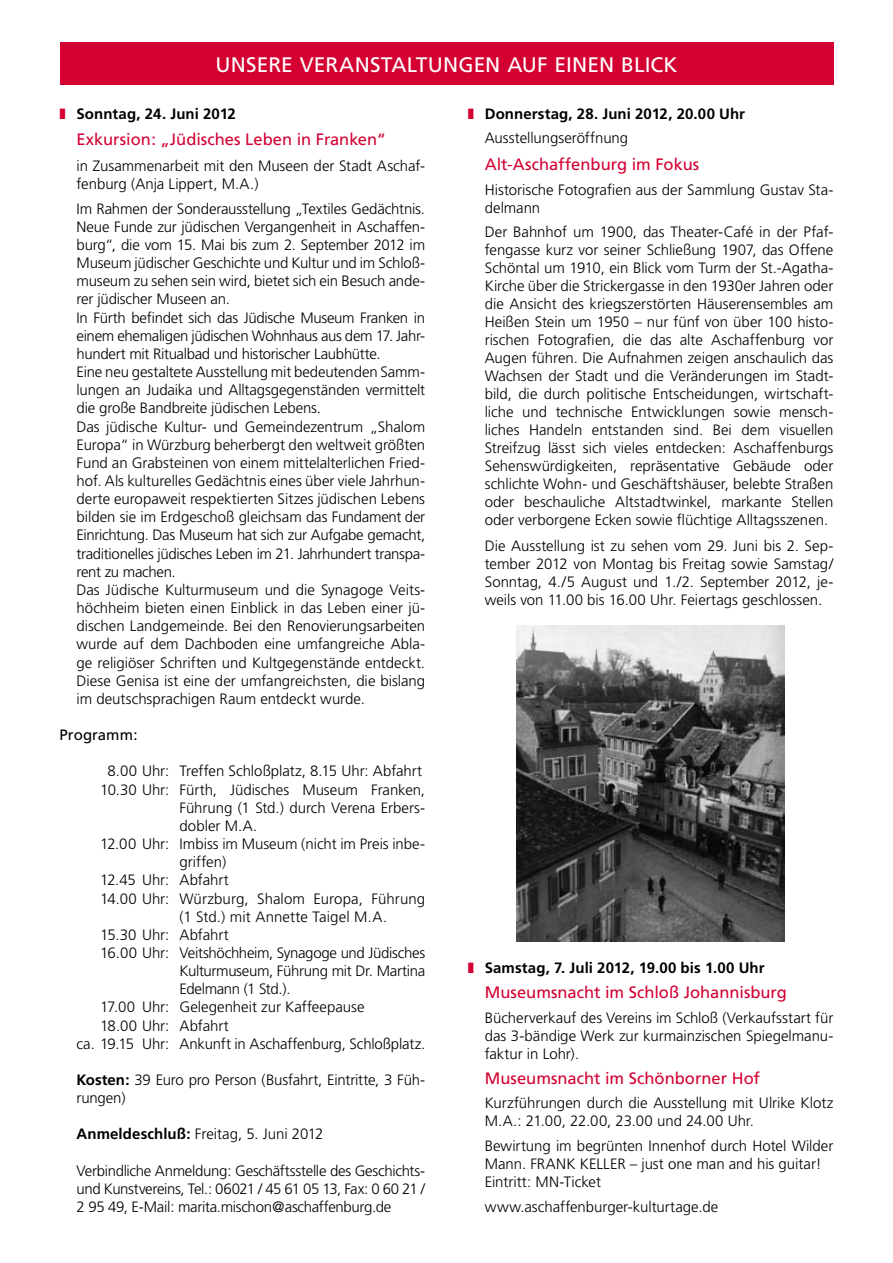
<style>
.page{position:relative;width:893px;height:1263px;background:#fff}
.page>*{position:absolute;margin:0;border:0;box-sizing:border-box;transform-origin:0 0}
.t1{font:21px "Frutiger";letter-spacing:.01em;color:#fff}
.t2{font:16.5px "Frutiger";color:#d40032}
.t3{font:300 15px/18.1px "Frutiger";letter-spacing:-.005em;color:#000}
.t4{font:700 15px/24.8px "Frutiger";letter-spacing:.005em;color:#000}
.t5{font:300 15px "Frutiger";letter-spacing:-.025em;color:#000}
.t6{font:15px "Frutiger";letter-spacing:.005em;color:#000}
.s1{color:#d40032}
.s2{font-weight:700}
.s3{font-weight:300}
</style>
<div class="page">
<div style="left:60px;top:43px;width:773px;height:42px;background:#d40032"></div>
<img style="left:517px;top:625px;width:267px;height:316px">
<h1 class="t1" style="left:215px;top:52px;width:29px">Unsere</h1>
<h1 class="t1" style="left:300px;top:52px;width:121px">Veranstaltungen</h1>
<h1 class="t1" style="left:507px;top:52px;width:60px">auf einen</h1>
<h1 class="t1" style="left:621px;top:52px;width:58px">Blick</h1>
<p class="t4" style="left:60px;top:101px;width:178px"><span class="s1">❚</span> Sonntag, 24. Juni 2012</p>
<p class="t2" style="left:77px;top:130px;width:311px">Exkursion: „Jüdisches Leben in Franken“</p>
<p class="t3" style="left:77px;top:156px;width:350px">in Zusammenarbeit mit den Museen der Stadt Aschaf&shy;fenburg (Anja Lippert, M.A.)</p>
<p class="t3" style="left:77px;top:199px;width:350px">Im Rahmen der Sonderausstellung „Textiles Gedächtnis.<br>Neue Funde zur jüdischen Vergangenheit in Aschaffen&shy;burg“, die vom 15. Mai bis zum 2. September 2012 im Museum jüdischer Geschichte und Kultur und im Schloß&shy;museum zu sehen sein wird, bietet sich ein Besuch ande&shy;rer jüdischer Museen an.<br>In Fürth befindet sich das Jüdische Museum Franken in einem ehemaligen jüdischen Wohnhaus aus dem 17. Jahr&shy;hundert mit Ritualbad und historischer Laubhütte.<br>Eine neu gestaltete Ausstellung mit bedeutenden Samm&shy;lungen an Judaika und Alltagsgegenständen vermittelt die große Bandbreite jüdischen Lebens.<br>Das jüdische Kultur- und Gemeindezentrum „Shalom Europa“ in Würzburg beherbergt den weltweit größten Fund an Grabsteinen von einem mittelalterlichen Fried&shy;hof. Als kulturelles Gedächtnis eines über viele Jahrhun&shy;derte europaweit respektierten Sitzes jüdischen Lebens bilden sie im Erdgeschoß gleichsam das Fundament der Einrichtung. Das Museum hat sich zur Aufgabe gemacht, traditionelles jüdisches Leben im 21. Jahrhundert transpa&shy;rent zu machen.<br>Das Jüdische Kulturmuseum und die Synagoge Veits&shy;höchheim bieten einen Einblick in das Leben einer jü&shy;dischen Landgemeinde. Bei den Renovierungsarbeiten wurde auf dem Dachboden eine umfangreiche Abla&shy;ge religiöser Schriften und Kultgegenstände entdeckt.<br>Diese Genisa ist eine der umfangreichsten, die bislang im deutschsprachigen Raum entdeckt wurde.</p>
<p class="t6" style="left:60px;top:726px;width:80px">Programm:</p>
<p class="t3" style="left:108px;top:762px;width:316px">8.00 Uhr: Treffen Schloßplatz, 8.15 Uhr: Abfahrt</p>
<p class="t3" style="left:100px;top:780px;width:327px">10.30 Uhr: Fürth, Jüdisches Museum Franken,</p>
<p class="t3" style="left:180px;top:798px;width:247px">Führung (1 Std.) durch Verena Erbers-</p>
<p class="t3" style="left:180px;top:817px;width:79px">dobler M.A.</p>
<p class="t3" style="left:100px;top:835px;width:327px">12.00 Uhr: Imbiss im Museum (nicht im Preis inbe-</p>
<p class="t3" style="left:180px;top:853px;width:48px">griffen)</p>
<p class="t3" style="left:100px;top:871px;width:130px">12.45 Uhr: Abfahrt</p>
<p class="t3" style="left:100px;top:889px;width:327px">14.00 Uhr: Würzburg, Shalom Europa, Führung</p>
<p class="t3" style="left:180px;top:907px;width:209px">(1 Std.) mit Annette Taigel M.A.</p>
<p class="t3" style="left:100px;top:925px;width:130px">15.30 Uhr: Abfahrt</p>
<p class="t3" style="left:100px;top:944px;width:327px">16.00 Uhr: Veitshöchheim, Synagoge und Jüdisches</p>
<p class="t5" style="left:180px;top:962px;width:247px">Kulturmuseum, Führung mit Dr. Martina</p>
<p class="t5" style="left:180px;top:980px;width:113px">Edelmann (1 Std.).</p>
<p class="t3" style="left:100px;top:998px;width:266px">17.00 Uhr: Gelegenheit zur Kaffeepause</p>
<p class="t3" style="left:100px;top:1016px;width:130px">18.00 Uhr: Abfahrt</p>
<p class="t3" style="left:77px;top:1034px;width:350px">ca. 19.15 Uhr: Ankunft in Aschaffenburg, Schloßplatz.</p>
<p class="t3" style="left:77px;top:1071px;width:350px"><span class="s2">Kosten:</span> 39 Euro pro Person (Busfahrt, Eintritte, 3 Füh&shy;rungen)</p>
<p class="t3" style="left:77px;top:1125px;width:248px"><span class="s2">Anmeldeschluß:</span> Freitag, 5. Juni 2012</p>
<p class="t3" style="left:77px;top:1161px;width:350px;text-align:justify">Verbindliche Anmeldung: Geschäftsstelle des Geschichts&shy;und Kunstvereins, Tel.: 06021 / 45 61 05 13, Fax: 0 60 21 / 2 95 49, E-Mail: marita.mischon@aschaffenburg.de</p>
<p class="t4" style="left:485px;top:101px;width:262px;text-indent:-17px"><span class="s1">❚</span> Donnerstag, 28. Juni 2012, 20.00 Uhr<br><span class="s3">Ausstellungseröffnung</span></p>
<p class="t2" style="left:485px;top:154px;width:216px">Alt-Aschaffenburg im Fokus</p>
<p class="t3" style="left:485px;top:180px;width:350px">Historische Fotografien aus der Sammlung Gustav Sta&shy;delmann</p>
<p class="t3" style="left:485px;top:223px;width:350px;text-align:justify">Der Bahnhof um 1900, das Theater-Café in der Pfaf&shy;fengasse kurz vor seiner Schließung 1907, das Offene Schöntal um 1910, ein Blick vom Turm der St.-Agatha-Kirche über die Strickergasse in den 1930er Jahren oder die Ansicht des kriegszerstörten Häuserensembles am Heißen Stein um 1950 – nur fünf von über 100 histo&shy;rischen Fotografien, die das alte Aschaffenburg vor Augen führen. Die Aufnahmen zeigen anschaulich das Wachsen der Stadt und die Veränderungen im Stadt&shy;bild, die durch politische Entscheidungen, wirtschaft&shy;liche und technische Entwicklungen sowie mensch&shy;liches Handeln entstanden sind. Bei dem visuellen Streifzug lässt sich vieles entdecken: Aschaffenburgs Sehenswürdigkeiten, repräsentative Gebäude oder schlichte Wohn- und Geschäftshäuser, belebte Straßen oder beschauliche Altstadtwinkel, markante Stellen oder verborgene Ecken sowie flüchtige Alltagsszenen.</p>
<p class="t3" style="left:485px;top:537px;width:350px;text-align:justify">Die Ausstellung ist zu sehen vom 29. Juni bis 2. Sep&shy;tember 2012 von Montag bis Freitag sowie Samstag/ Sonntag, 4./5 August und 1./2. September 2012, je&shy;weils von 11.00 bis 16.00 Uhr. Feiertags geschlossen.</p>
<p class="t4" style="left:468px;top:956px;width:298px"><span class="s1">❚</span> Samstag, 7. Juli 2012, 19.00 bis 1.00 Uhr</p>
<p class="t2" style="left:485px;top:983px;width:304px">Museumsnacht im Schloß Johannisburg</p>
<p class="t3" style="left:485px;top:1009px;width:350px;text-align:justify">Bücherverkauf des Vereins im Schloß (Verkaufsstart für das 3-bändige Werk zur kurmainzischen Spiegelmanu&shy;faktur in Lohr).</p>
<p class="t2" style="left:485px;top:1068px;width:277px">Museumsnacht im Schönborner Hof</p>
<p class="t3" style="left:485px;top:1094px;width:350px">Kurzführungen durch die Ausstellung mit Ulrike Klotz<br>M.A.: 21.00, 22.00, 23.00 und 24.00 Uhr.</p>
<p class="t3" style="left:485px;top:1137px;width:350px">Bewirtung im begrünten Innenhof durch Hotel Wilder<br>Mann. FRANK KELLER – just one man and his guitar!<br>Eintritt: MN-Ticket</p>
<p class="t3" style="left:485px;top:1197px;width:235px">www.aschaffenburger-kulturtage.de</p>
</div>
